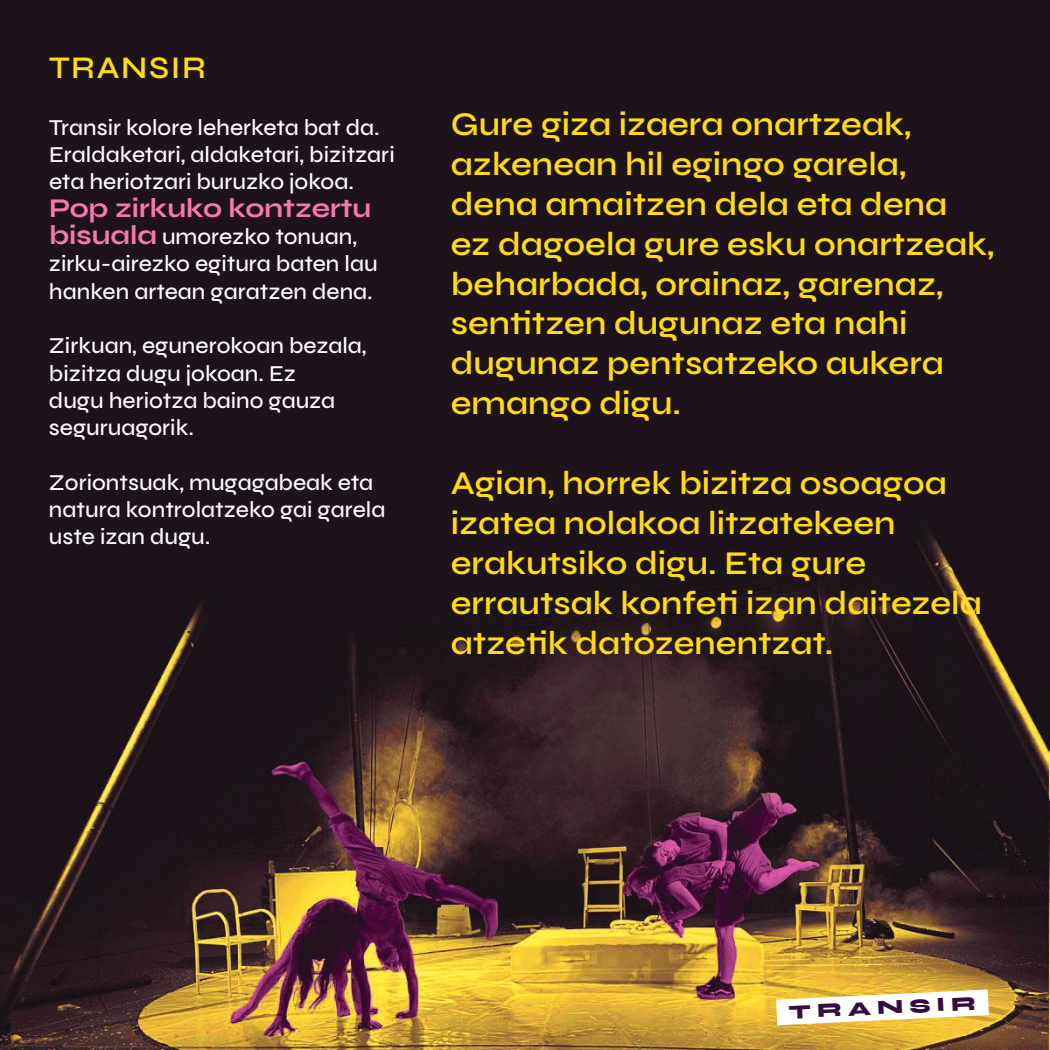
<style>
.page{position:relative;width:1050px;height:1050px;background:#fff}
.page>*{position:absolute;margin:0;border:0;box-sizing:border-box;transform-origin:0 0}
.t1{font:600 33.25px/39.9px "Syne";color:#ffdb12}
.t2{font:600 31.5px "Syne";letter-spacing:.05em;color:#ffdb12}
.t3{font:700 27.12px "Syne";color:#f578af}
.t4{font:500 22.75px/27.3px "Syne";color:#fff}
.t5{font:800 20.12px "Syne";color:#360d40}
.s1{font-weight:700;font-size:27.12px;color:#f578af}
</style>
<div class="page">
<img style="left:0;top:0;width:1050px;height:1050px">
<svg style="left:776px;top:990px;width:213px;height:35px"></svg>
<h2 class="t2" style="left:49px;top:48px;width:158px">TRANSIR</h2>
<p class="t4" style="left:49px;top:113px;width:347px">Transir kolore leherketa bat da.<br>Eraldaketari, aldaketari, bizitzari eta heriotzari buruzko jokoa.</p>
<p class="t3" style="left:49px;top:192px;width:324px">Pop zirkuko kontzertu</p>
<p class="t4" style="left:49px;top:223px;width:330px"><span class="s1">bisuala</span> umorezko tonuan, zirku-airezko egitura baten lau hanken artean garatzen dena.</p>
<p class="t4" style="left:49px;top:332px;width:319px">Zirkuan, egunerokoan bezala, bizitza dugu jokoan. Ez<br>dugu heriotza baino gauza seguruagorik.</p>
<p class="t4" style="left:49px;top:468px;width:338px">Zoriontsuak, mugagabeak eta natura kontrolatzeko gai garela uste izan dugu.</p>
<h1 class="t1" style="left:451px;top:103px;width:545px">Gure giza izaera onartzeak, azkenean hil egingo garela, dena amaitzen dela eta dena ez dagoela gure esku onartzeak, beharbada, orainaz, garenaz, sentitzen dugunaz eta nahi dugunaz pentsatzeko aukera emango digu.</h1>
<h1 class="t1" style="left:451px;top:463px;width:533px">Agian, horrek bizitza osoagoa izatea nolakoa litzatekeen erakutsiko digu. Eta gure errautsak konfeti izan daitezela atzetik datozenentzat.</h1>
<p class="t5" style="left:788px;top:1000px;width:189px;rotate:-3deg">TRANSIR</p>
</div>
